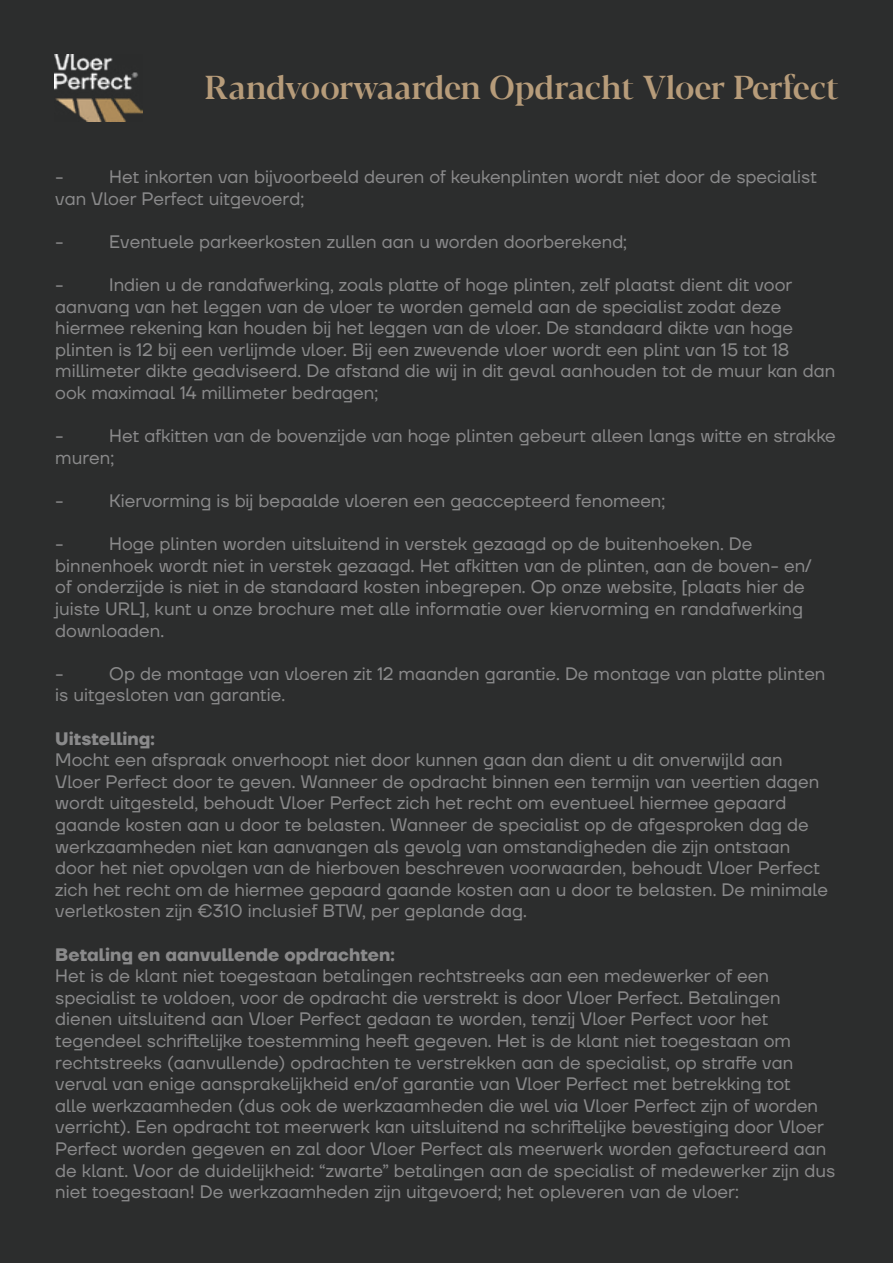
<style>
.page{position:relative;width:893px;height:1263px;background:#2c2d2d}
.page>*{position:absolute;margin:0;border:0;box-sizing:border-box;transform-origin:0 0}
.t1{font:500 33px "Blacker Display";letter-spacing:-.01em;color:#b79c7a}
.t2{font:18px/21.6px "TT Firs Neue Trl";color:#8a8a8b}
.t3{font:700 18px "TT Firs Neue Trl";color:#8a8a8b}
</style>
<div class="page">
<img style="left:54px;top:54px;width:88px;height:67px">
<h1 class="t1" style="left:205px;top:67px;width:635px">Randvoorwaarden Opdracht Vloer Perfect</h1>
<p class="t2" style="left:55px;top:166px;width:763px;text-indent:54px">Het inkorten van bijvoorbeeld deuren of keukenplinten wordt niet door de specialist van Vloer Perfect uitgevoerd;</p>
<p class="t2" style="left:55px;top:230px;width:10px">-</p>
<p class="t2" style="left:109px;top:230px;width:519px">Eventuele parkeerkosten zullen aan u worden doorberekend;</p>
<p class="t2" style="left:55px;top:274px;width:10px">-</p>
<p class="t2" style="left:55px;top:166px;width:10px">-</p>
<p class="t2" style="left:55px;top:274px;width:781px;text-indent:54px">Indien u de randafwerking, zoals platte of hoge plinten, zelf plaatst dient dit voor aanvang van het leggen van de vloer te worden gemeld aan de specialist zodat deze hiermee rekening kan houden bij het leggen van de vloer. De standaard dikte van hoge plinten is 12 bij een verlijmde vloer. Bij een zwevende vloer wordt een plint van 15 tot 18 millimeter dikte geadviseerd. De afstand die wij in dit geval aanhouden tot de muur kan dan ook maximaal 14 millimeter bedragen;</p>
<p class="t2" style="left:55px;top:425px;width:10px">-</p>
<p class="t2" style="left:55px;top:425px;width:782px;text-indent:54px">Het afkitten van de bovenzijde van hoge plinten gebeurt alleen langs witte en strakke muren;</p>
<p class="t2" style="left:55px;top:490px;width:10px">-</p>
<p class="t2" style="left:109px;top:490px;width:557px">Kiervorming is bij bepaalde vloeren een geaccepteerd fenomeen;</p>
<p class="t2" style="left:55px;top:533px;width:10px">-</p>
<p class="t2" style="left:55px;top:533px;width:758px;text-indent:54px">Hoge plinten worden uitsluitend in verstek gezaagd op de buitenhoeken. De binnenhoek wordt niet in verstek gezaagd. Het afkitten van de plinten, aan de boven- en/ of onderzijde is niet in de standaard kosten inbegrepen. Op onze website, [plaats hier de juiste URL], kunt u onze brochure met alle informatie over kiervorming en randafwerking downloaden.</p>
<p class="t2" style="left:55px;top:662px;width:10px">-</p>
<p class="t2" style="left:55px;top:662px;width:772px;text-indent:54px">Op de montage van vloeren zit 12 maanden garantie. De montage van platte plinten is uitgesloten van garantie.</p>
<p class="t3" style="left:55px;top:726px;width:101px">Uitstelling:</p>
<p class="t2" style="left:55px;top:749px;width:774px">Mocht een afspraak onverhoopt niet door kunnen gaan dan dient u dit onverwijld aan Vloer Perfect door te geven. Wanneer de opdracht binnen een termijn van veertien dagen wordt uitgesteld, behoudt Vloer Perfect zich het recht om eventueel hiermee gepaard gaande kosten aan u door te belasten. Wanneer de specialist op de afgesproken dag de werkzaamheden niet kan aanvangen als gevolg van omstandigheden die zijn ontstaan door het niet opvolgen van de hierboven beschreven voorwaarden, behoudt Vloer Perfect zich het recht om de hiermee gepaard gaande kosten aan u door te belasten. De minimale verletkosten zijn €310 inclusief BTW, per geplande dag.</p>
<p class="t3" style="left:55px;top:942px;width:341px">Betaling en aanvullende opdrachten:</p>
<p class="t2" style="left:55px;top:965px;width:781px">Het is de klant niet toegestaan betalingen rechtstreeks aan een medewerker of een specialist te voldoen, voor de opdracht die verstrekt is door Vloer Perfect. Betalingen dienen uitsluitend aan Vloer Perfect gedaan te worden, tenzij Vloer Perfect voor het tegendeel schriftelijke toestemming heeft gegeven. Het is de klant niet toegestaan om rechtstreeks (aanvullende) opdrachten te verstrekken aan de specialist, op straffe van verval van enige aansprakelijkheid en/of garantie van Vloer Perfect met betrekking tot<br>alle werkzaamheden (dus ook de werkzaamheden die wel via Vloer Perfect zijn of worden verricht). Een opdracht tot meerwerk kan uitsluitend na schriftelijke bevestiging door Vloer Perfect worden gegeven en zal door Vloer Perfect als meerwerk worden gefactureerd aan de klant. Voor de duidelijkheid: “zwarte” betalingen aan de specialist of medewerker zijn dus niet toegestaan! De werkzaamheden zijn uitgevoerd; het opleveren van de vloer:</p>
</div>
